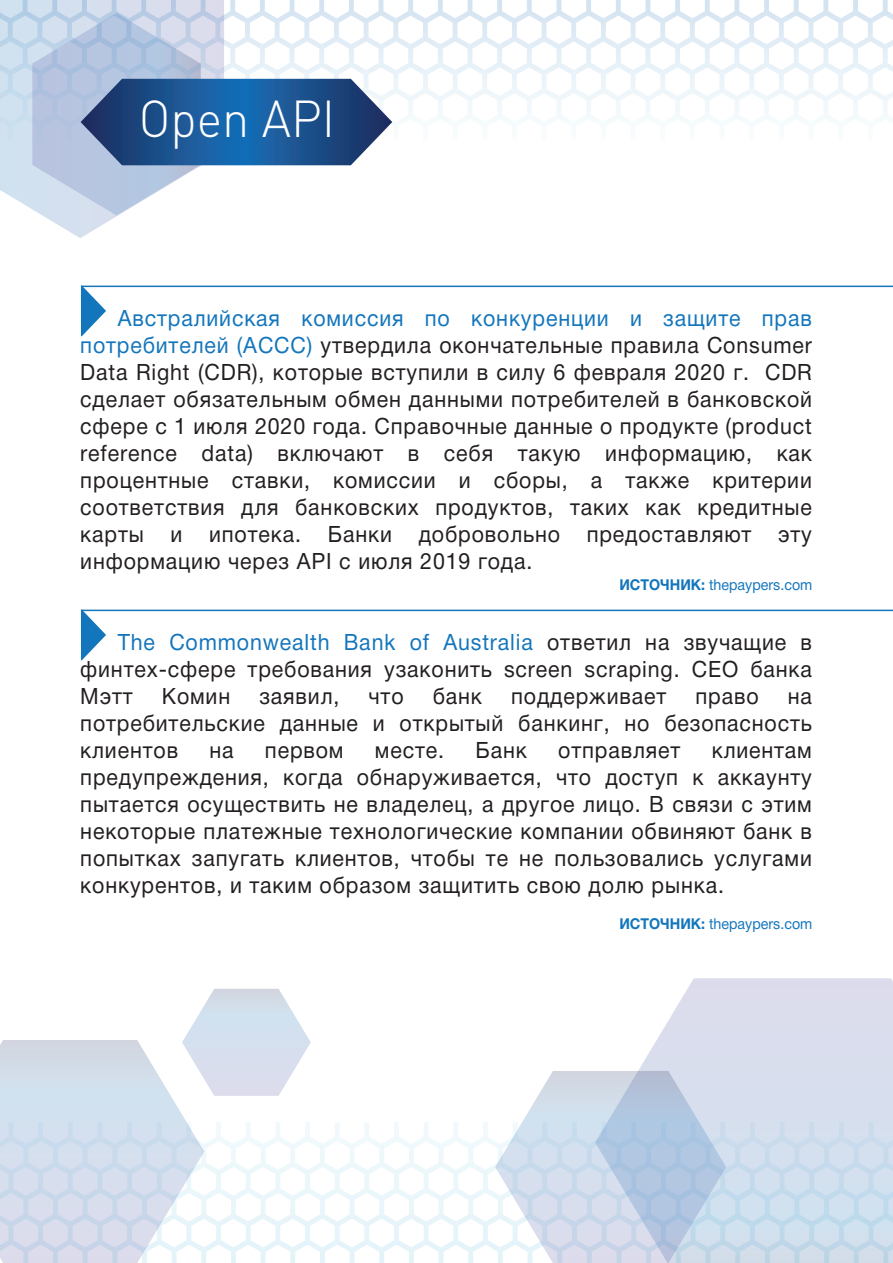
<style>
.page{position:relative;width:893px;height:1263px;background:#fff}
.page>*{position:absolute;margin:0;border:0;box-sizing:border-box;transform-origin:0 0}
.t1{font:51.15px "Plumb Light C";color:#fff;scale:.95 1}
.t2{font:22.5px/27px "Helvetica Neue Cyr";letter-spacing:.04em;color:#231f20;text-align:justify;scale:.95 1}
.t3{font:15px "Helvetica Neue Cyr";color:#1376bc;scale:.95 1}
.s1{color:#1376bc}
.s2{font-weight:700}
</style>
<div class="page">
<svg style="left:3px;top:1122px;width:890px;height:141px"></svg>
<svg style="left:0;top:141px;width:117px;height:97px"></svg>
<svg style="left:0;top:0;width:892px;height:141px"></svg>
<hr style="left:81px;top:286px;width:812px;height:1px;background:#1376bc">
<svg style="left:81px;top:287px;width:25px;height:49px"></svg>
<hr style="left:81px;top:610px;width:812px;height:1px;background:#1376bc">
<svg style="left:81px;top:611px;width:25px;height:49px"></svg>
<svg style="left:32px;top:13px;width:360px;height:203px"></svg>
<svg style="left:638px;top:978px;width:255px;height:284px;background:#d6dfed"></svg>
<svg style="left:495px;top:1071px;width:231px;height:191px;background:#cdd9ea"></svg>
<svg style="left:0;top:1040px;width:204px;height:222px;background:#d7e1ee"></svg>
<svg style="left:182px;top:989px;width:129px;height:107px"></svg>
<h1 class="t1" style="left:139px;top:90px;width:208px">Open API</h1>
<p class="t2" style="left:80px;top:305px;width:772px;text-indent:37px"><span class="s1">Австралийская комиссия по конкуренции и защите прав потребителей (ACCC)</span> утвердила окончательные правила Consumer Data Right (CDR), которые вступили в силу 6 февраля 2020 г. CDR сделает обязательным обмен данными потребителей в банковской сфере с 1 июля 2020 года. Справочные данные о продукте (product reference data) включают в себя такую информацию, как процентные ставки, комиссии и сборы, а также критерии соответствия для банковских продуктов, таких как кредитные карты и ипотека. Банки добровольно предоставляют эту информацию через API с июля 2019 года.</p>
<p class="t3" style="left:619px;top:577px;width:205px"><span class="s2">ИСТОЧНИК:</span> thepaypers.com</p>
<p class="t2" style="left:80px;top:629px;width:772px;text-indent:37px"><span class="s1">The Commonwealth Bank of Australia</span> ответил на звучащие в финтех-сфере требования узаконить screen scraping. CEO банка Мэтт</p>
<p class="t2" style="left:162px;top:683px;width:73px">Комин</p>
<p class="t2" style="left:259px;top:683px;width:86px">заявил,</p>
<p class="t2" style="left:368px;top:683px;width:38px">что</p>
<p class="t2" style="left:433px;top:683px;width:53px">банк</p>
<p class="t2" style="left:511px;top:683px;width:165px">поддерживает</p>
<p class="t2" style="left:695px;top:683px;width:68px">право</p>
<p class="t2" style="left:80px;top:683px;width:772px;text-indent:707px">на потребительские данные и открытый банкинг, но безопасность клиентов</p>
<p class="t2" style="left:209px;top:737px;width:27px">на</p>
<p class="t2" style="left:265px;top:737px;width:84px">первом</p>
<p class="t2" style="left:375px;top:737px;width:74px">месте.</p>
<p class="t2" style="left:475px;top:737px;width:56px">Банк</p>
<p class="t2" style="left:558px;top:737px;width:130px">отправляет</p>
<p class="t2" style="left:80px;top:737px;width:772px;text-indent:631px">клиентам предупреждения, когда обнаруживается, что доступ к аккаунту пытается осуществить не владелец, а другое лицо. В связи с этим некоторые платежные технологические компании обвиняют банк в попытках запугать клиентов, чтобы те не пользовались услугами конкурентов, и таким образом защитить свою долю рынка.</p>
<p class="t3" style="left:619px;top:915px;width:205px"><span class="s2">ИСТОЧНИК:</span> thepaypers.com</p>
</div>
